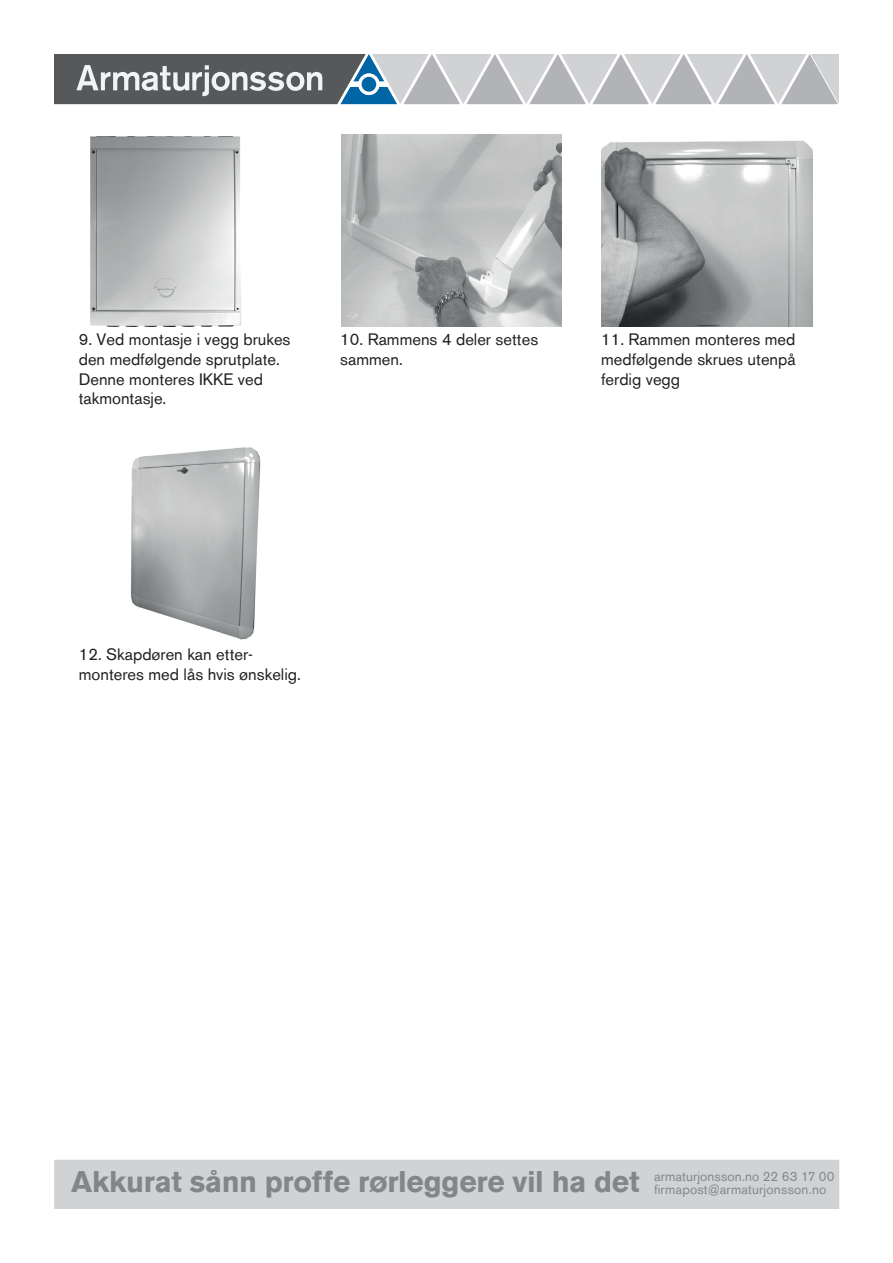
<style>
.page{position:relative;width:893px;height:1263px;background:#fff}
.page>*{position:absolute;margin:0;border:0;box-sizing:border-box;transform-origin:0 0}
.t1{font:700 29.85px "Akzidenz Grotesk BE";letter-spacing:-.01em;color:#76787b}
.t2{font:16.5px/19.8px "Akzidenz Grotesk BE";color:#231f20}
.t3{font:13.35px/13.4px "Akzidenz Grotesk BE";letter-spacing:.01em;color:#76787b}
</style>
<div class="page">
<svg style="left:54px;top:54px;width:785px;height:50px;background:#a2a6aa"></svg>
<div style="left:362px;top:77px;width:14px;height:15px;background:#0065a4;border-radius:50%"></div>
<div style="left:54px;top:1160px;width:785px;height:49px;background:#d1d2d4"></div>
<img style="left:90px;top:136px;width:151px;height:191px">
<img style="left:341px;top:134px;width:221px;height:192px">
<img style="left:601px;top:140px;width:211px;height:187px">
<img style="left:130px;top:447px;width:131px;height:193px">
<p class="t2" style="left:79px;top:329px;width:213px">9. Ved montasje i vegg brukes den medfølgende sprutplate.<br>Denne monteres IKKE ved takmontasje.</p>
<p class="t2" style="left:340px;top:329px;width:200px">10. Rammens 4 deler settes sammen.</p>
<p class="t2" style="left:601px;top:329px;width:196px;text-align:justify">11. Rammen monteres med medfølgende skrues utenpå ferdig vegg</p>
<p class="t2" style="left:79px;top:644px;width:224px">12. Skapdøren kan etter&shy;monteres med lås hvis ønskelig.</p>
<h1 class="t1" style="left:71px;top:1165px;width:570px">Akkurat sånn proffe rørleggere vil ha det</h1>
<p class="t3" style="left:654px;top:1169px;width:182px">armaturjonsson.no 22 63 17 00 firmapost@armaturjonsson.no</p>
</div>
